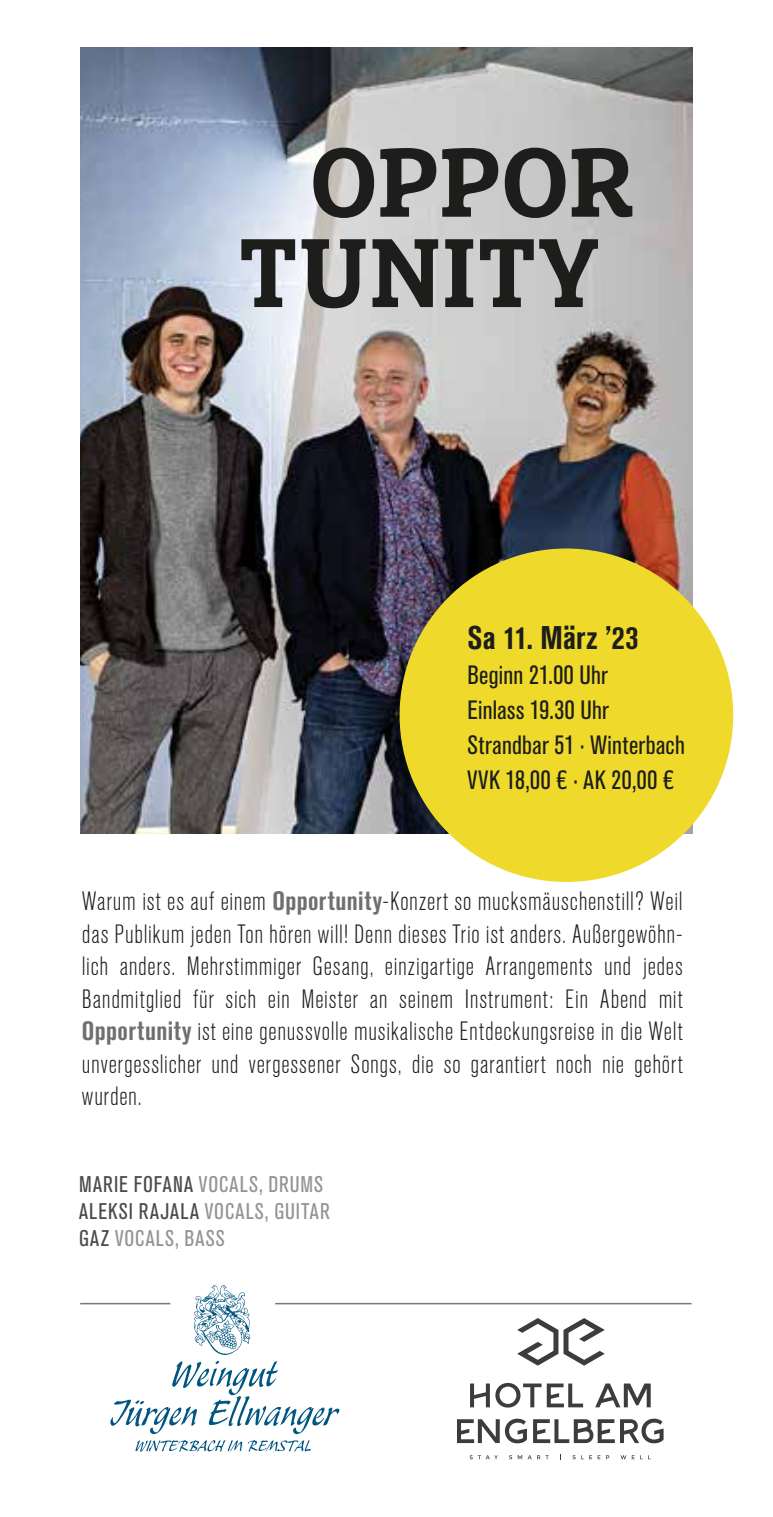
<style>
.page{position:relative;width:773px;height:1517px;background:#fff}
.page>*{position:absolute;margin:0;border:0;box-sizing:border-box;transform-origin:0 0}
.t1{font:700 97px/90.2px "Marselis Slab Web W03";letter-spacing:-.005em;color:#1d1d1b}
.t2{font:700 condensed 32.5px "Akzidenz Grotesk BQ";letter-spacing:.01em;color:#1d1d1b}
.t3{font:300 condensed 26.25px/32.5px "Akzidenz Grotesk BQ";letter-spacing:.03em;color:#1d1d1b;text-align:justify}
.t4{font:condensed 26.25px/35px "Akzidenz Grotesk BQ";letter-spacing:.015em;color:#1d1d1b}
.t5{font:condensed 22.5px/27px "Akzidenz Grotesk BQ";letter-spacing:.05em;color:#939392}
.s1{font-weight:700;color:#706f6f}
.s2{color:#4b4a4a}
</style>
<div class="page">
<img style="left:80px;top:48px;width:612px;height:785px">
<div style="left:399px;top:548px;width:334px;height:334px;background:#efda2c;border-radius:50%"></div>
<hr style="left:275px;top:1302px;width:416px;height:2px;background:#1d1d1b">
<hr style="left:80px;top:1302px;width:90px;height:2px;background:#1d1d1b">
<svg style="left:135px;top:1440px;width:107px;height:11px"></svg>
<svg style="left:248px;top:1440px;width:62px;height:11px"></svg>
<svg style="left:110px;top:1285px;width:229px;height:149px"></svg>
<svg style="left:517px;top:1318px;width:87px;height:47px"></svg>
<svg style="left:470px;top:1383px;width:113px;height:24px"></svg>
<svg style="left:595px;top:1383px;width:55px;height:24px"></svg>
<svg style="left:457px;top:1419px;width:42px;height:24px"></svg>
<svg style="left:505px;top:1418px;width:22px;height:25px"></svg>
<svg style="left:533px;top:1419px;width:81px;height:24px"></svg>
<svg style="left:620px;top:1418px;width:43px;height:25px"></svg>
<svg style="left:478px;top:1455px;width:20px;height:4px"></svg>
<svg style="left:509px;top:1455px;width:22px;height:4px"></svg>
<svg style="left:537px;top:1455px;width:11px;height:4px"></svg>
<svg style="left:589px;top:1455px;width:11px;height:4px"></svg>
<svg style="left:620px;top:1455px;width:14px;height:4px"></svg>
<h1 class="t1" style="left:238px;top:136px;width:397px;text-indent:71px">OPPOR<br>TUNITY</h1>
<p class="t2" style="left:467px;top:619px;width:172px">Sa 11. März ’23</p>
<p class="t4" style="left:467px;top:657px;width:219px">Beginn 21.00 Uhr<br>Einlass 19.30 Uhr<br>Strandbar 51 · Winterbach<br>VVK 18,00 € · AK 20,00 €</p>
<p class="t3" style="left:82px;top:886px;width:602px">Warum ist es auf einem <span class="s1">Opportunity</span>-Konzert so mucksmäuschenstill? Weil das Publikum jeden Ton hören will! Denn dieses Trio ist anders. Außergewöhn&shy;lich anders. Mehrstimmiger Gesang, einzigartige Arrangements und jedes Bandmitglied für sich ein Meister an seinem Instrument: Ein Abend mit <span class="s1">Opportunity</span> ist eine genussvolle musikalische Entdeckungsreise in die Welt unvergesslicher und vergessener Songs, die so garantiert noch nie gehört wurden.</p>
<p class="t5" style="left:79px;top:1171px;width:252px"><span class="s2">MARIE FOFANA</span> VOCALS, DRUMS<br><span class="s2">ALEKSI RAJALA</span> VOCALS, GUITAR<br><span class="s2">GAZ</span> VOCALS, BASS</p>
</div>
